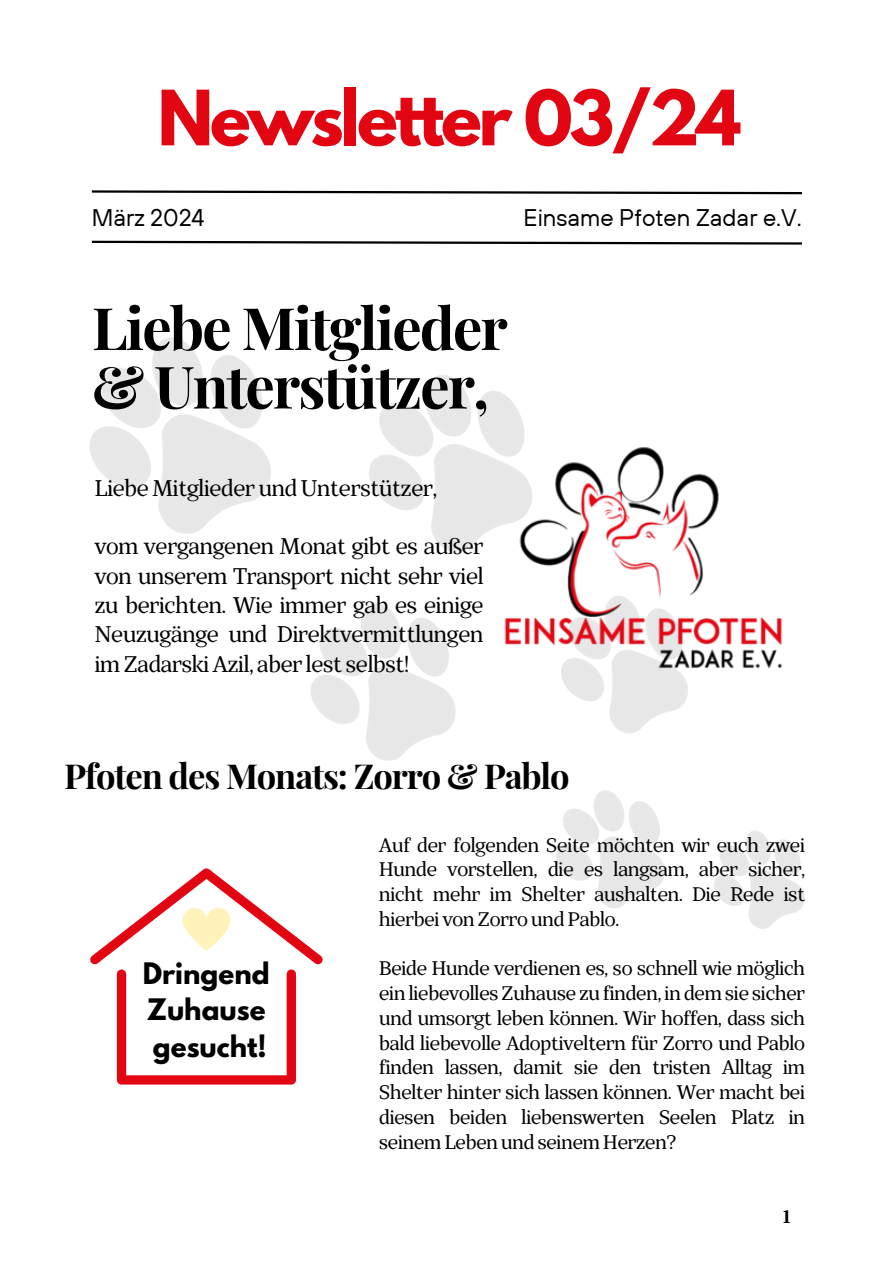
<style>
.page{position:relative;width:894px;height:1264px;background:#fff}
.page>*{position:absolute;margin:0;border:0;box-sizing:border-box;transform-origin:0 0}
.t1{font:700 67.5px "League Spartan";letter-spacing:-.05em;color:#e20613}
.t2{font:700 58.5px/58.5px "Playfair Display";letter-spacing:-.035em;color:#000}
.t3{font:700 34.5px "Playfair Display";letter-spacing:-.035em;color:#000}
.t4{font:700 26.25px/36.6px "League Spartan";color:#000}
.t5{font:24px "TT Hoves";color:#000}
.t6{font:22.5px/29.2px "TT Bells";letter-spacing:-.04em;color:#000;text-align:justify}
.t7{font:19.5px/24.8px "TT Bells";letter-spacing:-.04em;color:#000;text-align:justify}
.t8{font:700 18px "TT Bells";color:#000}
</style>
<div class="page">
<img style="left:89px;top:337px;width:715px;height:591px">
<svg style="left:91px;top:190px;width:711px;height:5px"></svg>
<svg style="left:91px;top:240px;width:711px;height:5px"></svg>
<img style="left:483px;top:444px;width:321px;height:227px">
<svg style="left:90px;top:868px;width:233px;height:216px"></svg>
<h5 class="t1" style="left:157px;top:85px;width:585px">Newsletter 03/24</h5>
<p class="t5" style="left:92px;top:202px;width:114px">März 2024</p>
<h6 class="t5" style="left:523px;top:202px;width:280px">Einsame Pfoten Zadar e.V.</h6>
<h6 class="t2" style="left:92px;top:296px;width:417px">Liebe Mitglieder &amp; Unterstützer,</h6>
<h5 class="t6" style="left:94px;top:474px;width:344px">Liebe Mitglieder und Unterstützer,</h5>
<h2 class="t6" style="left:94px;top:532px;width:391px">vom vergangenen Monat gibt es außer von unserem Transport nicht sehr viel zu berichten. Wie immer gab es einige Neuzugänge und Direktvermittlungen im Zadarski Azil, aber lest selbst!</h2>
<p class="t3" style="left:64px;top:751px;width:507px">Pfoten des Monats: Zorro &amp; Pablo</p>
<p class="t4" style="left:143px;top:958px;width:128px">Dringend<br>Zuhause gesucht!</p>
<p class="t7" style="left:379px;top:832px;width:428px">Auf der folgenden Seite möchten wir euch zwei Hunde vorstellen, die es langsam, aber sicher, nicht mehr im Shelter aushalten. Die Rede ist hierbei von Zorro und Pablo.</p>
<p class="t7" style="left:379px;top:956px;width:428px">Beide Hunde verdienen es, so schnell wie möglich ein liebevolles Zuhause zu finden, in dem sie sicher und umsorgt leben können. Wir hoffen, dass sich bald liebevolle Adoptiveltern für Zorro und Pablo finden lassen, damit sie den tristen Alltag im Shelter hinter sich lassen können. Wer macht bei diesen beiden liebenswerten Seelen Platz in seinem Leben und seinem Herzen?</p>
<h3 class="t8" style="left:782px;top:1205px;width:9px">1</h3>
</div>
